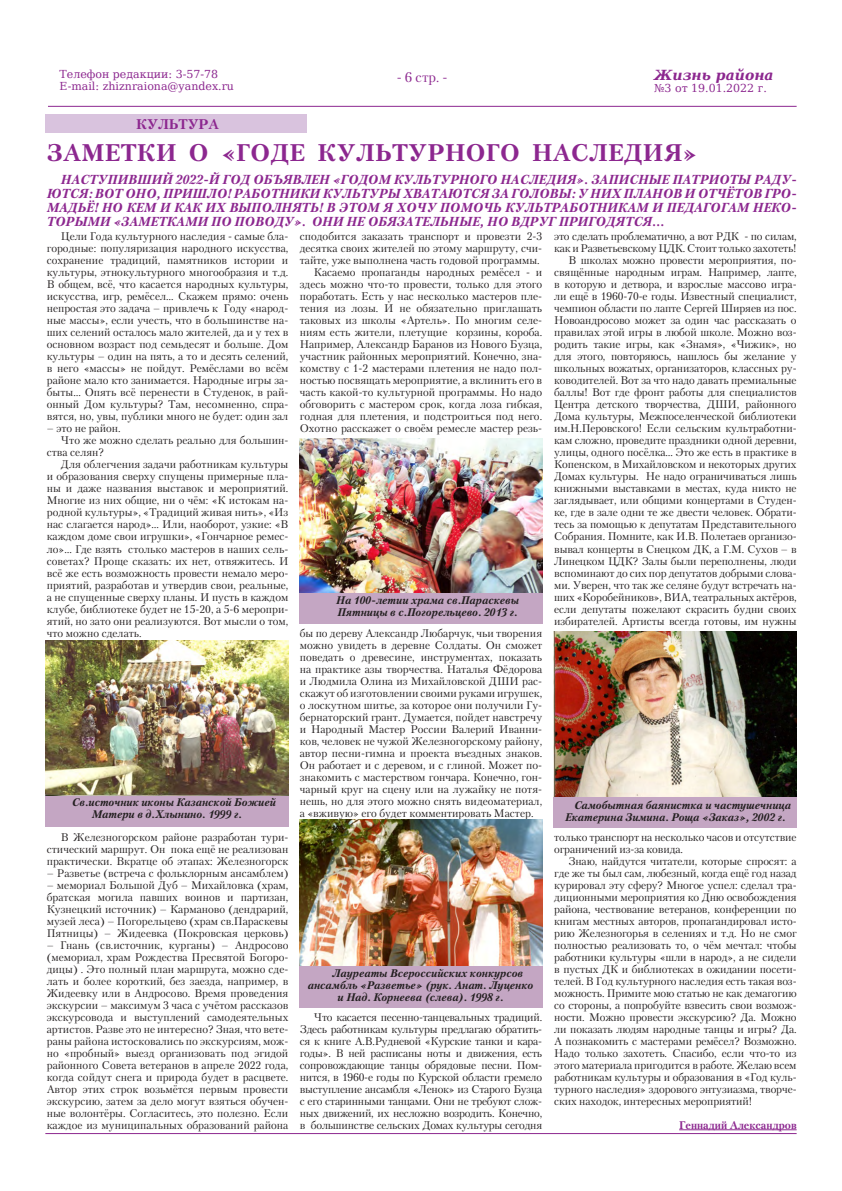
<style>
.page{position:relative;width:842px;height:1191px;background:#fff}
.page>*{position:absolute;margin:0;border:0;box-sizing:border-box;transform-origin:0 0}
.Заголовок{font:700 24px "Petersburg C";letter-spacing:.02em;color:#8c278f}
.t1{font:italic 700 14px "DejaVu Serif";color:#8c278f}
.t2{font:700 14px "Petersburg C";color:#8c278f}
.t3{font:14px "Petersburg C";color:#8c278f}
.Врезка{font:italic 700 13px/14px "Petersburg C";color:#8c278f;text-align:justify}
.Текст{font:11px/12px "Petersburg C";color:#231f20;text-align:justify}
.Текст-2{font:italic 700 11px/12px "Petersburg C";color:#231f20}
.Текст-3{font:11px/12px "Petersburg C";letter-spacing:-.02em;color:#231f20}
.t4{font:11px "DejaVu Serif";color:#8c278f}
.Подпись{font:700 11px "Petersburg C";color:#8c278f}
</style>
<div class="page">
<hr style="left:48px;top:106px;width:749px;height:1px;background:#8c278f">
<hr style="left:45px;top:1133px;width:752px;height:1px;background:#8c278f">
<div style="left:45px;top:114px;width:261px;height:19px;background:#d9c3de"></div>
<hr style="left:679px;top:1129px;width:118px;height:1px;background:#8c278f">
<img style="left:299px;top:439px;width:243px;height:154px">
<img style="left:45px;top:640px;width:243px;height:155px">
<img style="left:299px;top:819px;width:243px;height:147px">
<img style="left:554px;top:632px;width:243px;height:165px">
<div style="left:45px;top:795px;width:243px;height:31px;background:#c4a6c3"></div>
<div style="left:299px;top:966px;width:243px;height:42px;background:#c4a6c3"></div>
<div style="left:554px;top:797px;width:243px;height:31px;background:#c4a6c3"></div>
<div style="left:299px;top:593px;width:243px;height:31px;background:#c4a6c3"></div>
<p class="t4" style="left:60px;top:66px;width:160px">Телефон редакции: 3-57-78</p>
<p class="t4" style="left:60px;top:78px;width:176px">E-mail: zhiznraiona@yandex.ru</p>
<p class="t2" style="left:136px;top:116px;width:84px">КУЛЬТУРА</p>
<p class="t3" style="left:397px;top:68px;width:52px">- 6 стр. -</p>
<p class="t1" style="left:654px;top:64px;width:121px">Жизнь района</p>
<p class="t4" style="left:654px;top:80px;width:114px">№3 от 19.01.2022 г.</p>
<p class="Заголовок" style="left:47px;top:139px;width:652px">ЗАМЕТКИ О «ГОДЕ КУЛЬТУРНОГО НАСЛЕДИЯ»</p>
<p class="Врезка" style="left:47px;top:172px;width:751px;text-indent:14px">НАСТУПИВШИЙ 2022-Й ГОД ОБЪЯВЛЕН «ГОДОМ КУЛЬТУРНОГО НАСЛЕДИЯ». ЗАПИСНЫЕ ПАТРИОТЫ РАДУ-ЮТСЯ: ВОТ ОНО, ПРИШЛО! РАБОТНИКИ КУЛЬТУРЫ ХВАТАЮТСЯ ЗА ГОЛОВЫ: У НИХ ПЛАНОВ И ОТЧЁТОВ ГРО-МАДЬЁ! НО КЕМ И КАК ИХ ВЫПОЛНЯТЬ! В ЭТОМ Я ХОЧУ ПОМОЧЬ КУЛЬТРАБОТНИКАМ И ПЕДАГОГАМ НЕКО-ТОРЫМИ «ЗАМЕТКАМИ ПО ПОВОДУ». ОНИ НЕ ОБЯЗАТЕЛЬНЫЕ, НО ВДРУГ ПРИГОДЯТСЯ…</p>
<p class="Текст" style="left:300px;top:230px;width:244px">сподобится заказать транспорт и провезти 2-3 десятка своих жителей по этому маршруту, счи&shy;тайте, уже выполнена часть годовой программы.</p>
<p class="Текст" style="left:300px;top:266px;width:244px;text-indent:14px">Касаемо пропаганды народных ремёсел - и здесь можно что-то провести, только для этого поработать. Есть у нас несколько мастеров пле&shy;тения из лозы. И не обязательно приглашать таковых из школы «Артель». По многим селе&shy;ниям есть жители, плетущие корзины, короба.<br>Например, Александр Баранов из Нового Бузца, участник районных мероприятий. Конечно, зна&shy;комству с 1-2 мастерами плетения не надо пол&shy;ностью посвящать мероприятие, а вклинить его в часть какой-то культурной программы. Но надо обговорить с мастером срок, когда лоза гибкая, годная для плетения, и подстроиться под него.<br>Охотно расскажет о своём ремесле мастер резь-</p>
<p class="Текст" style="left:47px;top:230px;width:243px;text-indent:14px">Цели Года культурного наследия - самые бла&shy;городные: популяризация народного искусства, сохранение традиций, памятников истории и культуры, этнокультурного многообразия и т.д.<br>В общем, всё, что касается народных культуры, искусства, игр, ремёсел… Скажем прямо: очень непростая это задача – привлечь к Году «народ&shy;ные массы», если учесть, что в большинстве на&shy;ших селений осталось мало жителей, да и у тех в основном возраст под семьдесят и больше. Дом культуры – один на пять, а то и десять селений, в него «массы» не пойдут. Ремёслами во всём районе мало кто занимается. Народные игры за&shy;быты… Опять всё перенести в Студенок, в рай&shy;онный Дом культуры? Там, несомненно, спра&shy;вятся, но, увы, публики много не будет: один зал</p>
<p class="Текст" style="left:47px;top:422px;width:75px">– это не район.</p>
<p class="Текст" style="left:47px;top:434px;width:243px;text-indent:14px">Что же можно сделать реально для большин&shy;ства селян?</p>
<p class="Текст" style="left:47px;top:458px;width:243px;text-indent:14px">Для облегчения задачи работникам культуры и образования сверху спущены примерные пла&shy;ны и даже названия выставок и мероприятий.<br>Многие из них общие, ни о чём: «К истокам на&shy;родной культуры», «Традиций живая нить», «Из нас слагается народ»… Или, наоборот, узкие: «В каждом доме свои игрушки», «Гончарное ремес&shy;ло»… Где взять столько мастеров в наших сель&shy;советах? Проще сказать: их нет, отвяжитесь. И всё же есть возможность провести немало меро&shy;приятий, разработав и утвердив свои, реальные, а не спущенные сверху планы. И пусть в каждом клубе, библиотеке будет не 15-20, а 5-6 меропри&shy;ятий, но зато они реализуются. Вот мысли о том, что можно сделать.</p>
<p class="Текст-3" style="left:554px;top:230px;width:244px">это сделать проблематично, а вот РДК - по силам, как и Разветьевскому ЦДК. Стоит только захотеть!</p>
<p class="Текст" style="left:554px;top:254px;width:244px;text-indent:14px">В школах можно провести мероприятия, по&shy;свящённые народным играм. Например, лапте, в которую и детвора, и взрослые массово игра&shy;ли ещё в 1960-70-е годы. Известный специалист, чемпион области по лапте Сергей Ширяев из пос.<br>Новоандросово может за один час рассказать о правилах этой игры в любой школе. Можно воз&shy;родить такие игры, как «Знамя», «Чижик», но для этого, повторяюсь, нашлось бы желание у школьных вожатых, организаторов, классных ру&shy;ководителей. Вот за что надо давать премиальные баллы! Вот где фронт работы для специалистов Центра детского творчества, ДШИ, районного Дома культуры, Межпоселенческой библиотеки им.Н.Перовского! Если сельским культработни&shy;кам сложно, проведите праздники одной деревни, улицы, одного посёлка… Это же есть в практике в Копенском, в Михайловском и некоторых других Домах культуры. Не надо ограничиваться лишь книжными выставками в местах, куда никто не заглядывает, или общими концертами в Студен&shy;ке, где в зале одни те же двести человек. Обрати&shy;тесь за помощью к депутатам Представительного Собрания. Помните, как И.В. Полетаев организо&shy;вывал концерты в Снецком ДК, а Г.М. Сухов – в Линецком ЦДК? Залы были переполнены, люди вспоминают до сих пор депутатов добрыми слова&shy;ми. Уверен, что так же селяне будут встречать на&shy;ших «Коробейников», ВИА, театральных актёров, если депутаты пожелают скрасить будни своих избирателей. Артисты всегда готовы, им нужны</p>
<p class="Текст-2" style="left:336px;top:594px;width:184px">На 100-летии храма св.Параскевы</p>
<p class="Текст-2" style="left:337px;top:606px;width:182px">Пятницы в с.Погорельцево. 2013 г.</p>
<p class="Текст" style="left:300px;top:626px;width:244px">бы по дереву Александр Любарчук, чьи творения можно увидеть в деревне Солдаты. Он сможет поведать о древесине, инструментах, показать на практике азы творчества. Наталья Фёдорова и Людмила Олина из Михайловской ДШИ рас&shy;скажут об изготовлении своими руками игрушек, о лоскутном шитье, за которое они получили Гу&shy;бернаторский грант. Думается, пойдет навстречу и Народный Мастер России Валерий Иванни&shy;ков, человек не чужой Железногорскому району, автор песни-гимна и проекта въездных знаков.<br>Он работает и с деревом, и с глиной. Может по&shy;знакомить с мастерством гончара. Конечно, гон&shy;чарный круг на сцену или на лужайку не потя&shy;нешь, но для этого можно снять видеоматериал, а «вживую» его будет комментировать Мастер.</p>
<p class="Текст-2" style="left:92px;top:796px;width:186px;text-indent:-20px">Св.источник иконы Казанской Божией<br>Матери в д.Хлынино. 1999 г.</p>
<p class="Текст-2" style="left:565px;top:799px;width:227px;text-indent:9px">Самобытная баянистка и частушечница<br>Екатерина Зимина. Роща «Заказ», 2002 г.</p>
<p class="Текст" style="left:47px;top:830px;width:243px;text-indent:14px">В Железногорском районе разработан тури&shy;стический маршрут. Он пока ещё не реализован практически. Вкратце об этапах: Железногорск</p>
<p class="Текст" style="left:47px;top:866px;width:243px">– Разветье (встреча с фольклорным ансамблем)</p>
<p class="Текст" style="left:47px;top:878px;width:243px">– мемориал Большой Дуб – Михайловка (храм, братская могила павших воинов и партизан, Кузнецкий источник) – Карманово (дендрарий, музей леса) – Погорельцево (храм св.Параскевы Пятницы) – Жидеевка (Покровская церковь)</p>
<p class="Текст" style="left:47px;top:938px;width:243px">– Гнань (св.источник, курганы) – Андросово (мемориал, храм Рождества Пресвятой Богоро&shy;дицы) . Это полный план маршрута, можно сде&shy;лать и более короткий, без заезда, например, в Жидеевку или в Андросово. Время проведения экскурсии – максимум 3 часа с учётом рассказов экскурсовода и выступлений самодеятельных артистов. Разве это не интересно? Зная, что вете&shy;раны района истосковались по экскурсиям, мож&shy;но «пробный» выезд организовать под эгидой районного Совета ветеранов в апреле 2022 года, когда сойдут снега и природа будет в расцвете.<br>Автор этих строк возьмётся первым провести экскурсию, затем за дело могут взяться обучен&shy;ные волонтёры. Согласитесь, это полезно. Если каждое из муниципальных образований района</p>
<p class="Текст-2" style="left:332px;top:967px;width:192px">Лауреаты Всероссийских конкурсов</p>
<p class="Текст-2" style="left:308px;top:979px;width:227px">ансамбль «Разветье» (рук. Анат. Луценко</p>
<p class="Текст-2" style="left:338px;top:991px;width:167px">и Над. Корнеева (слева). 1998 г.</p>
<p class="Текст" style="left:300px;top:1010px;width:244px;text-indent:14px">Что касается песенно-танцевальных традиций.<br>Здесь работникам культуры предлагаю обратить&shy;ся к книге А.В.Рудневой «Курские танки и кара&shy;годы». В ней расписаны ноты и движения, есть сопровождающие танцы обрядовые песни. Пом&shy;нится, в 1960-е годы по Курской области гремело выступление ансамбля «Ленок» из Старого Бузца с его старинными танцами. Они не требуют слож&shy;ных движений, их несложно возродить. Конечно, в большинстве сельских Домах культуры сегодня</p>
<p class="Текст" style="left:554px;top:830px;width:244px">только транспорт на несколько часов и отсутствие ограничений из-за ковида.</p>
<p class="Текст" style="left:554px;top:854px;width:244px;text-indent:14px">Знаю, найдутся читатели, которые спросят: а где же ты был сам, любезный, когда ещё год назад курировал эту сферу? Многое успел: сделал тра&shy;диционными мероприятия ко Дню освобождения района, чествование ветеранов, конференции по книгам местных авторов, пропагандировал исто&shy;рию Железногорья в селениях и т.д. Но не смог полностью реализовать то, о чём мечтал: чтобы работники культуры «шли в народ», а не сидели в пустых ДК и библиотеках в ожидании посети&shy;телей. В Год культурного наследия есть такая воз&shy;можность. Примите мою статью не как демагогию со стороны, а попробуйте взвесить свои возмож&shy;ности. Можно провести экскурсию? Да. Можно ли показать людям народные танцы и игры? Да.<br>А познакомить с мастерами ремёсел? Возможно.<br>Надо только захотеть. Спасибо, если что-то из этого материала пригодится в работе. Желаю всем работникам культуры и образования в «Год куль&shy;турного наследия» здорового энтузиазма, творче&shy;ских находок, интересных мероприятий!</p>
<p class="Подпись" style="left:679px;top:1118px;width:119px">Геннадий Александров</p>
</div>
